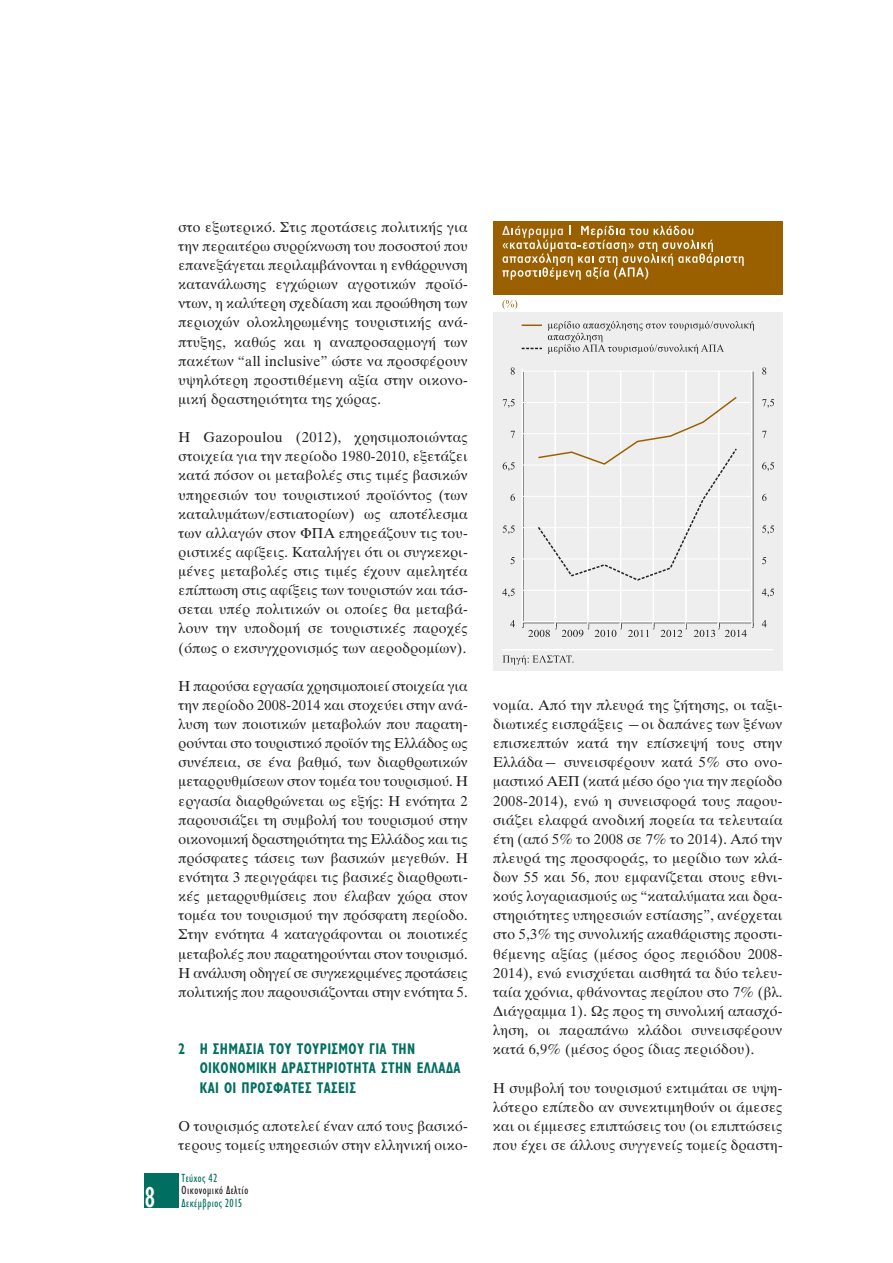
<style>
.page{position:relative;width:893px;height:1263px;background:#fff}
.page>*{position:absolute;margin:0;border:0;box-sizing:border-box;transform-origin:0 0}
.t1{font:condensed 30px "Gill Sans";color:#fff}
.t2{font:700 15.6px/19.2px "Mf Gill Semi Cond";letter-spacing:.025em;color:#006e60;scale:.85 1}
.t3{font:15px/19.2px "UB Times";letter-spacing:.025em;color:#231f20;text-align:justify}
.t4{font:12px "Mf Gill Cond";letter-spacing:.045em;color:#006e60;scale:.95 1}
.t5{font:12px "Mf Gill Cond";letter-spacing:.045em;color:#231f20;scale:.95 1}
</style>
<div class="page">
<div style="left:145px;top:1173px;width:34px;height:34px;background:#006e60"></div>
<div style="left:493px;top:312px;width:289px;height:359px;background:#eeeeef"></div>
<div style="left:493px;top:221px;width:289px;height:74px;background:#9a6000"></div>
<svg style="left:502px;top:226px;width:242px;height:54px"></svg>
<hr style="left:502px;top:649px;width:271px;height:1px;background:#fff">
<svg style="left:503px;top:655px;width:70px;height:10px"></svg>
<svg style="left:511px;top:367px;width:4px;height:8px"></svg>
<svg style="left:503px;top:399px;width:12px;height:9px"></svg>
<svg style="left:510px;top:431px;width:5px;height:7px"></svg>
<svg style="left:503px;top:462px;width:12px;height:9px"></svg>
<svg style="left:510px;top:494px;width:5px;height:7px"></svg>
<svg style="left:503px;top:525px;width:12px;height:9px"></svg>
<svg style="left:511px;top:557px;width:4px;height:7px"></svg>
<svg style="left:502px;top:588px;width:13px;height:9px"></svg>
<svg style="left:510px;top:620px;width:5px;height:7px"></svg>
<svg style="left:502px;top:300px;width:15px;height:9px"></svg>
<hr style="left:522px;top:324px;width:20px;height:2px;background:#9a6000">
<svg style="left:522px;top:348px;width:20px;height:1px"></svg>
<svg style="left:548px;top:321px;width:206px;height:33px"></svg>
<svg style="left:762px;top:367px;width:4px;height:8px"></svg>
<svg style="left:762px;top:399px;width:12px;height:9px"></svg>
<svg style="left:762px;top:431px;width:4px;height:7px"></svg>
<svg style="left:762px;top:462px;width:12px;height:9px"></svg>
<svg style="left:762px;top:494px;width:4px;height:7px"></svg>
<svg style="left:762px;top:525px;width:12px;height:9px"></svg>
<svg style="left:762px;top:557px;width:4px;height:7px"></svg>
<svg style="left:762px;top:588px;width:12px;height:9px"></svg>
<svg style="left:762px;top:620px;width:4px;height:7px"></svg>
<svg style="left:522px;top:369px;width:232px;height:268px"></svg>
<h1 class="t1" style="left:145px;top:1181px;width:12px">8</h1>
<p class="t3" style="left:179px;top:217px;width:291px">στο εξωτερικό. Στις προτάσεις πολιτικής για την περαιτέρω συρρίκνωση του ποσοστού που επανεξάγεται περιλαµβάνονται η ενθάρρυνση κατανάλωσης εγχώριων αγροτικών προϊό&shy;ντων, η καλύτερη σχεδίαση και προώθηση των περιοχών ολοκληρωµένης τουριστικής ανά&shy;πτυξης, καθώς και η αναπροσαρµογή των πακέτων “all inclusive” ώστε να προσφέρουν υψηλότερη προστιθέµενη αξία στην οικονο&shy;µική δραστηριότητα της χώρας.</p>
<p class="t3" style="left:179px;top:428px;width:291px">Η Gazopoulou (2012), χρησιµοποιώντας στοιχεία για την περίοδο 1980-2010, εξετάζει κατά πόσον οι µεταβολές στις τιµές βασικών υπηρεσιών του τουριστικού προϊόντος (των καταλυµάτων/εστιατορίων) ως αποτέλεσµα των αλλαγών στον ΦΠΑ επηρεάζουν τις του&shy;ριστικές αφίξεις. Καταλήγει ότι οι συγκεκρι&shy;µένες µεταβολές στις τιµές έχουν αµελητέα επίπτωση στις αφίξεις των τουριστών και τάσ&shy;σεται υπέρ πολιτικών οι οποίες θα µεταβά&shy;λουν την υποδοµή σε τουριστικές παροχές (όπως ο εκσυγχρονισµός των αεροδροµίων).</p>
<p class="t3" style="left:179px;top:676px;width:291px">Η παρούσα εργασία χρησιµοποιεί στοιχεία για την περίοδο 2008-2014 και στοχεύει στην ανά&shy;λυση των ποιοτικών µεταβολών που παρατη&shy;ρούνται στο τουριστικό προϊόν της Ελλάδος ως συνέπεια, σε ένα βαθµό, των διαρθρωτικών µεταρρυθµίσεων στον τοµέα του τουρισµού. Η εργασία διαρθρώνεται ως εξής: Η ενότητα 2 παρουσιάζει τη συµβολή του τουρισµού στην οικονοµική δραστηριότητα της Ελλάδος και τις πρόσφατες τάσεις των βασικών µεγεθών. Η ενότητα 3 περιγράφει τις βασικές διαρθρωτι&shy;κές µεταρρυθµίσεις που έλαβαν χώρα στον τοµέα του τουρισµού την πρόσφατη περίοδο.<br>Στην ενότητα 4 καταγράφονται οι ποιοτικές µεταβολές που παρατηρούνται στον τουρισµό.<br>Η ανάλυση οδηγεί σε συγκεκριµένες προτάσεις πολιτικής που παρουσιάζονται στην ενότητα 5.</p>
<p class="t2" style="left:200px;top:1039px;width:308px;text-indent:-21px">2 Η ΣΗΜΑΣΙΑ ΤΟΥ ΤΟΥΡΙΣΜΟΥ ΓΙΑ ΤΗΝ<br>ΟΙΚΟΝΟΜΙΚΗ ∆ΡΑΣΤΗΡΙΟΤΗΤΑ ΣΤΗΝ ΕΛΛΑ∆Α<br>ΚΑΙ ΟΙ ΠΡΟΣΦΑΤΕΣ ΤΑΣΕΙΣ</p>
<p class="t3" style="left:179px;top:1116px;width:291px">Ο τουρισµός αποτελεί έναν από τους βασικό&shy;τερους τοµείς υπηρεσιών στην ελληνική οικο-</p>
<p class="t4" style="left:182px;top:1171px;width:39px">Τεύχος 42</p>
<p class="t5" style="left:182px;top:1184px;width:72px">Οικονοµικό ∆ελτίο</p>
<p class="t4" style="left:182px;top:1197px;width:65px">∆εκέµβριος 2015</p>
<p class="t3" style="left:493px;top:695px;width:291px">νοµία. Από την πλευρά της ζήτησης, οι ταξι&shy;διωτικές εισπράξεις ―οι δαπάνες των ξένων επισκεπτών κατά την επίσκεψή τους στην Ελλάδα― συνεισφέρουν κατά 5% στο ονο&shy;µαστικό ΑΕΠ (κατά µέσο όρο για την περίοδο 2008-2014), ενώ η συνεισφορά τους παρου&shy;σιάζει ελαφρά ανοδική πορεία τα τελευταία έτη (από 5% το 2008 σε 7% το 2014). Από την πλευρά της προσφοράς, το µερίδιο των κλά&shy;δων 55 και 56, που εµφανίζεται στους εθνι&shy;κούς λογαριασµούς ως “καταλύµατα και δρα&shy;στηριότητες υπηρεσιών εστίασης”, ανέρχεται στο 5,3% της συνολικής ακαθάριστης προστι&shy;θέµενης αξίας (µέσος όρος περιόδου 2008- 2014), ενώ ενισχύεται αισθητά τα δύο τελευ&shy;ταία χρόνια, φθάνοντας περίπου στο 7% (βλ. ∆ιάγραµµα 1). Ως προς τη συνολική απασχό&shy;ληση, οι παραπάνω κλάδοι συνεισφέρουν κατά 6,9% (µέσος όρος ίδιας περιόδου).</p>
<p class="t3" style="left:493px;top:1078px;width:291px">Η συµβολή του τουρισµού εκτιµάται σε υψη&shy;λότερο επίπεδο αν συνεκτιµηθούν οι άµεσες και οι έµµεσες επιπτώσεις του (οι επιπτώσεις που έχει σε άλλους συγγενείς τοµείς δραστη-</p>
</div>
